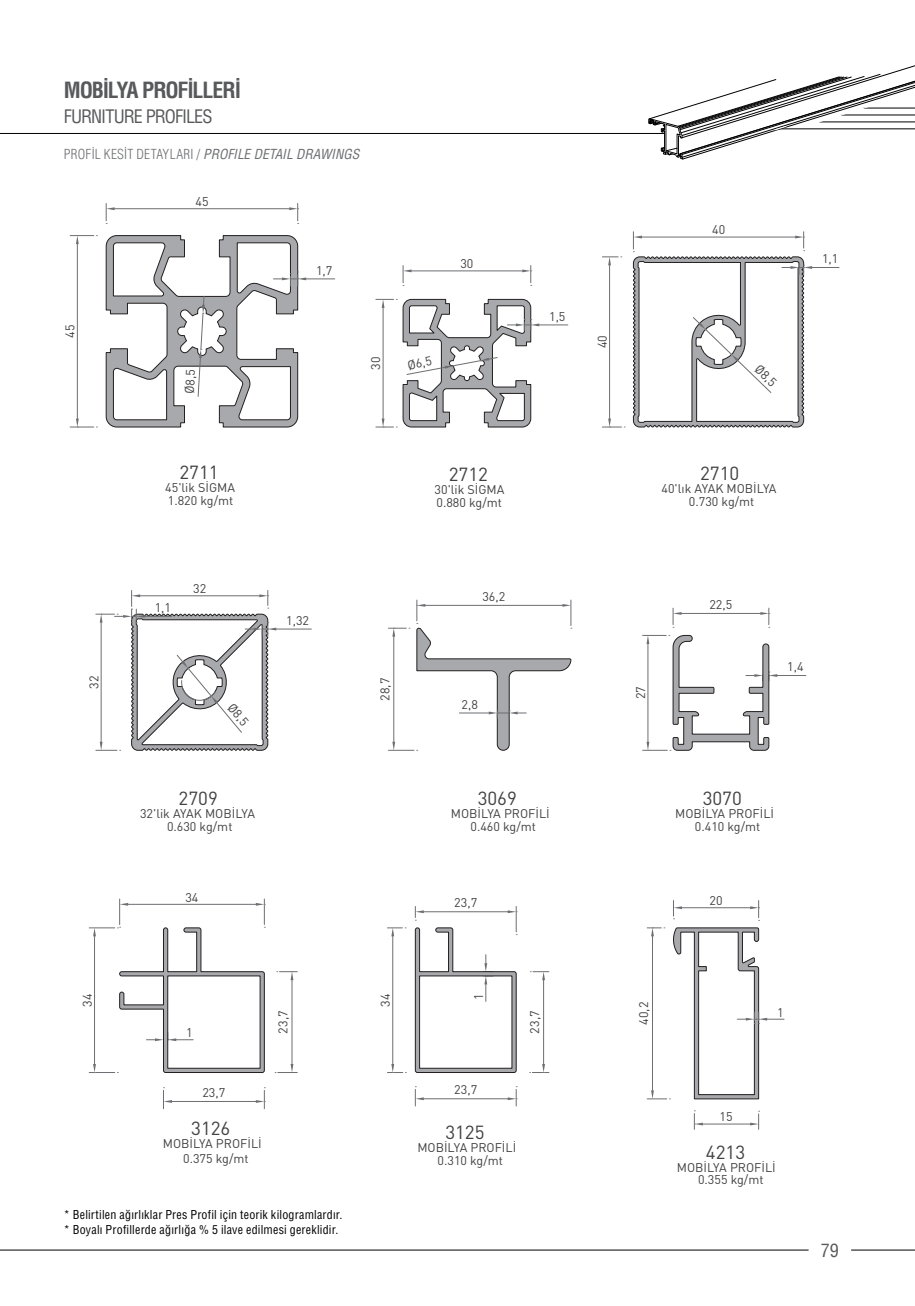
<style>
.page{position:relative;width:915px;height:1306px;background:#fff}
.page>*{position:absolute;margin:0;border:0;box-sizing:border-box;transform-origin:0 0}
.t1{font:21.75px "Helvetica Cond Bold Tr";letter-spacing:-.05em;color:#58595b}
.t2{font:18.75px "DIN Pro";color:#414042}
.t3{font:18.15px "Helvetica Cond Normal Tr";letter-spacing:-.05em;color:#58595b}
.t4{font:18px "Helvetica Cond Normal Tr";color:#58595b}
.t5{font:13.5px "Helvetica Condensed Light Tr";letter-spacing:.015em;color:#6d6e71}
.t6{font:12.45px "DIN Pro";color:#414042}
.t7{font:12px/14.4px "Helvetica Cond Normal Tr";letter-spacing:.02em;color:#000}
.s1{font-family:"Helvetica Cond Italic Tr"}
.s2{font-size:12.75px}
</style>
<div class="page">
<hr style="left:850px;top:1249px;width:64px;height:1px;background:#000">
<hr style="left:0;top:1249px;width:808px;height:1px;background:#000">
<hr style="left:0;top:133px;width:664px;height:1px;background:#000">
<svg style="left:648px;top:65px;width:266px;height:95px"></svg>
<hr style="left:115px;top:208px;width:174px;height:1px;background:#6d6e71">
<svg style="left:106px;top:203px;width:9px;height:21px"></svg>
<svg style="left:289px;top:203px;width:9px;height:21px"></svg>
<hr style="left:411px;top:271px;width:111px;height:1px;background:#6d6e71">
<svg style="left:402px;top:265px;width:9px;height:21px"></svg>
<svg style="left:522px;top:265px;width:9px;height:21px"></svg>
<hr style="left:681px;top:613px;width:79px;height:1px;background:#6d6e71">
<svg style="left:672px;top:608px;width:9px;height:20px"></svg>
<svg style="left:760px;top:608px;width:9px;height:20px"></svg>
<hr style="left:702px;top:1123px;width:47px;height:1px;background:#6d6e71">
<svg style="left:749px;top:1110px;width:10px;height:19px"></svg>
<svg style="left:693px;top:1110px;width:9px;height:19px"></svg>
<hr style="left:392px;top:936px;width:1px;height:127px;background:#6d6e71">
<svg style="left:387px;top:927px;width:19px;height:9px"></svg>
<svg style="left:387px;top:1063px;width:19px;height:10px"></svg>
<hr style="left:291px;top:980px;width:1px;height:83px;background:#6d6e71">
<svg style="left:275px;top:1063px;width:22px;height:10px"></svg>
<svg style="left:277px;top:971px;width:20px;height:9px"></svg>
<hr style="left:543px;top:980px;width:1px;height:83px;background:#6d6e71">
<svg style="left:530px;top:971px;width:18px;height:9px"></svg>
<svg style="left:529px;top:1063px;width:19px;height:10px"></svg>
<hr style="left:77px;top:244px;width:1px;height:174px;background:#6d6e71">
<svg style="left:70px;top:235px;width:27px;height:9px"></svg>
<svg style="left:70px;top:418px;width:27px;height:10px"></svg>
<svg style="left:106px;top:235px;width:228px;height:192px"></svg>
<svg style="left:376px;top:299px;width:191px;height:129px"></svg>
<hr style="left:609px;top:265px;width:1px;height:153px;background:#6d6e71">
<svg style="left:602px;top:256px;width:19px;height:9px"></svg>
<svg style="left:602px;top:418px;width:23px;height:10px"></svg>
<svg style="left:632px;top:232px;width:206px;height:195px"></svg>
<hr style="left:276px;top:628px;width:35px;height:1px;background:#6d6e71">
<svg style="left:388px;top:600px;width:183px;height:151px"></svg>
<hr style="left:172px;top:1101px;width:84px;height:1px;background:#6d6e71">
<svg style="left:163px;top:1087px;width:9px;height:21px"></svg>
<svg style="left:256px;top:1087px;width:9px;height:21px"></svg>
<hr style="left:423px;top:1098px;width:84px;height:1px;background:#6d6e71">
<svg style="left:415px;top:1086px;width:8px;height:19px"></svg>
<svg style="left:507px;top:1086px;width:10px;height:19px"></svg>
<hr style="left:681px;top:907px;width:68px;height:1px;background:#6d6e71">
<svg style="left:673px;top:900px;width:8px;height:19px"></svg>
<svg style="left:749px;top:900px;width:10px;height:21px"></svg>
<svg style="left:647px;top:927px;width:136px;height:172px"></svg>
<svg style="left:96px;top:590px;width:180px;height:161px"></svg>
<svg style="left:415px;top:906px;width:102px;height:166px"></svg>
<svg style="left:642px;top:635px;width:163px;height:116px"></svg>
<svg style="left:89px;top:899px;width:176px;height:174px"></svg>
<h1 class="t1" style="left:64px;top:76px;width:178px">MOBİLYA PROFİLLERİ</h1>
<h3 class="t3" style="left:64px;top:105px;width:150px">FURNITURE PROFILES</h3>
<p class="t5" style="left:64px;top:146px;width:297px">PROFİL KESİT DETAYLARI / <span class="s1">PROFILE DETAIL DRAWINGS</span></p>
<p class="t6" style="left:195px;top:193px;width:15px">45</p>
<p class="t6" style="left:62px;top:338px;width:15px;rotate:-90deg">45</p>
<p class="t6" style="left:181px;top:393px;width:26px;rotate:-87deg"><span class="s2">Ø</span>8,5</p>
<p class="t6" style="left:316px;top:262px;width:18px">1,7</p>
<p class="t6" style="left:368px;top:370px;width:15px;rotate:-90deg">30</p>
<p class="t6" style="left:406px;top:358px;width:26px;rotate:-11deg"><span class="s2">Ø</span>6,5</p>
<p class="t6" style="left:460px;top:256px;width:15px">30</p>
<h2 class="t2" style="left:179px;top:460px;width:41px">2711</h2>
<p class="t6" style="left:165px;top:479px;width:71px">45'lik SİGMA</p>
<p class="t6" style="left:168px;top:492px;width:67px">1.820 kg/mt</p>
<h2 class="t2" style="left:448px;top:462px;width:41px">2712</h2>
<p class="t6" style="left:434px;top:481px;width:71px">30'lik SİGMA</p>
<p class="t6" style="left:436px;top:494px;width:67px">0.880 kg/mt</p>
<p class="t6" style="left:549px;top:308px;width:18px">1,5</p>
<p class="t6" style="left:86px;top:688px;width:15px;rotate:-90deg">32</p>
<p class="t6" style="left:155px;top:599px;width:18px">1,1</p>
<p class="t6" style="left:193px;top:580px;width:15px">32</p>
<p class="t6" style="left:236px;top:700px;width:26px;rotate:50deg"><span class="s2">Ø</span>8,5</p>
<h2 class="t2" style="left:178px;top:786px;width:41px">2709</h2>
<p class="t6" style="left:140px;top:805px;width:116px">32'lik AYAK MOBİLYA</p>
<p class="t6" style="left:167px;top:818px;width:67px">0.630 kg/mt</p>
<p class="t6" style="left:185px;top:889px;width:15px">34</p>
<p class="t6" style="left:286px;top:612px;width:24px">1,32</p>
<p class="t6" style="left:377px;top:700px;width:24px;rotate:-90deg">28,7</p>
<p class="t6" style="left:482px;top:588px;width:24px">36,2</p>
<p class="t6" style="left:461px;top:696px;width:18px">2,8</p>
<h2 class="t2" style="left:477px;top:786px;width:41px">3069</h2>
<p class="t6" style="left:451px;top:805px;width:100px">MOBİLYA PROFİLİ</p>
<p class="t6" style="left:470px;top:818px;width:67px">0.460 kg/mt</p>
<p class="t6" style="left:454px;top:895px;width:24px">23,7</p>
<p class="t6" style="left:594px;top:348px;width:15px;rotate:-90deg">40</p>
<p class="t6" style="left:712px;top:222px;width:15px">40</p>
<p class="t6" style="left:762px;top:361px;width:26px;rotate:44deg"><span class="s2">Ø</span>8,5</p>
<h2 class="t2" style="left:699px;top:462px;width:41px">2710</h2>
<p class="t6" style="left:661px;top:481px;width:116px">40'lık AYAK MOBİLYA</p>
<p class="t6" style="left:688px;top:493px;width:67px">0.730 kg/mt</p>
<p class="t6" style="left:821px;top:251px;width:18px">1,1</p>
<p class="t6" style="left:632px;top:699px;width:15px;rotate:-90deg">27</p>
<p class="t6" style="left:709px;top:596px;width:24px">22,5</p>
<p class="t6" style="left:787px;top:659px;width:18px">1,4</p>
<h2 class="t2" style="left:702px;top:786px;width:41px">3070</h2>
<p class="t6" style="left:675px;top:805px;width:100px">MOBİLYA PROFİLİ</p>
<p class="t6" style="left:694px;top:818px;width:67px">0.410 kg/mt</p>
<p class="t6" style="left:709px;top:892px;width:15px">20</p>
<p class="t6" style="left:79px;top:1006px;width:15px;rotate:-90deg">34</p>
<p class="t6" style="left:377px;top:1006px;width:15px;rotate:-90deg">34</p>
<p class="t6" style="left:470px;top:1000px;width:8px;rotate:-90deg">1</p>
<p class="t6" style="left:186px;top:1024px;width:8px">1</p>
<p class="t6" style="left:275px;top:1033px;width:24px;rotate:-90deg">23,7</p>
<p class="t6" style="left:526px;top:1033px;width:24px;rotate:-90deg">23,7</p>
<p class="t6" style="left:202px;top:1084px;width:24px">23,7</p>
<p class="t6" style="left:454px;top:1082px;width:24px">23,7</p>
<h2 class="t2" style="left:191px;top:1116px;width:41px">3126</h2>
<p class="t6" style="left:163px;top:1135px;width:100px">MOBİLYA PROFİLİ</p>
<p class="t6" style="left:183px;top:1150px;width:67px">0.375 kg/mt</p>
<h2 class="t2" style="left:445px;top:1120px;width:41px">3125</h2>
<p class="t6" style="left:417px;top:1139px;width:100px">MOBİLYA PROFİLİ</p>
<p class="t6" style="left:437px;top:1152px;width:67px">0.310 kg/mt</p>
<p class="t7" style="left:64px;top:1207px;width:280px">* Belirtilen ağırlıklar Pres Profil için teorik kilogramlardır. * Boyalı Profillerde ağırlığa % 5 ilave edilmesi gereklidir.</p>
<p class="t6" style="left:635px;top:1024px;width:24px;rotate:-90deg">40,2</p>
<p class="t6" style="left:776px;top:1004px;width:8px">1</p>
<p class="t6" style="left:719px;top:1108px;width:15px">15</p>
<h2 class="t2" style="left:705px;top:1139px;width:41px">4213</h2>
<p class="t6" style="left:676px;top:1159px;width:100px">MOBİLYA PROFİLİ</p>
<p class="t6" style="left:697px;top:1172px;width:67px">0.355 kg/mt</p>
<h3 class="t4" style="left:820px;top:1238px;width:19px">79</h3>
</div>
